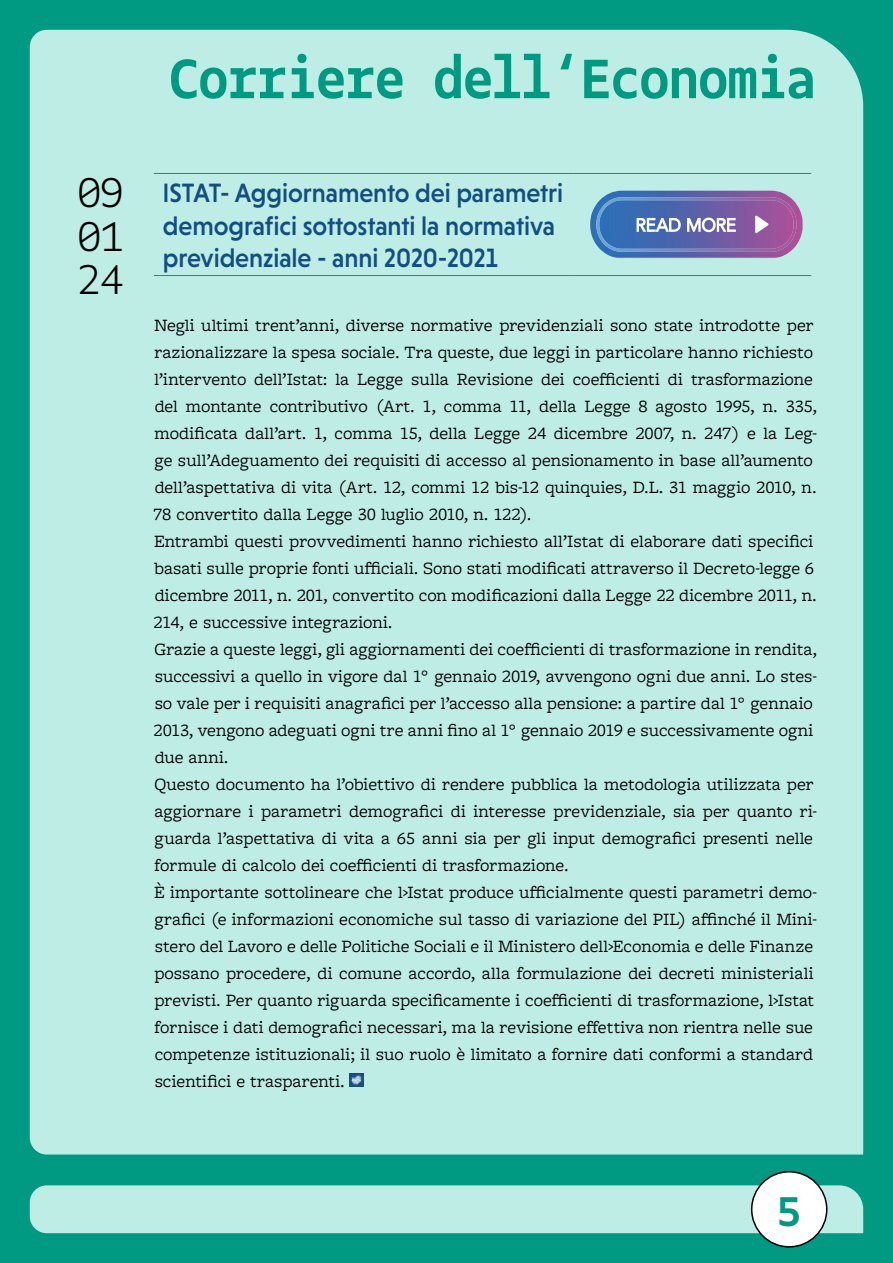
<style>
.page{position:relative;width:893px;height:1263px;background:#009982}
.page>*{position:absolute;margin:0;border:0;box-sizing:border-box;transform-origin:0 0}
.t1{font:700 60px "Gemeli Mono";letter-spacing:-.01em;color:#009982}
._4_DATA{font:300 45px "Gemeli Mono";color:#000}
.t2{font:700 45px "Gemeli Mono";color:#009982}
._1_Titolo_Norma{font:500 27px/32.4px "Niveau Grotesk";letter-spacing:-.005em;color:#124e82;scale:.95 1}
._2_Testo_Norma{font:18px/27px "Freight Macro Pro";color:#000}
</style>
<div class="page">
<div style="left:30px;top:30px;width:833px;height:1124px;background:#bdede4"></div>
<div style="left:30px;top:1185px;width:833px;height:48px;background:#bdede4"></div>
<div style="left:752px;top:1172px;width:75px;height:75px;background:#fff;border-radius:50%"></div>
<div style="left:751px;top:1171px;width:76px;height:76px;border:2px solid #000;border-radius:50%"></div>
<hr style="left:154px;top:173px;width:419px;height:1px;background:#009982">
<hr style="left:573px;top:173px;width:238px;height:1px;background:#009982">
<hr style="left:154px;top:275px;width:419px;height:1px;background:#009982">
<hr style="left:573px;top:275px;width:238px;height:1px;background:#009982">
<img style="left:590px;top:191px;width:212px;height:67px">
<img style="left:596px;top:197px;width:201px;height:55px">
<svg style="left:637px;top:218px;width:44px;height:14px"></svg>
<svg style="left:687px;top:218px;width:49px;height:14px"></svg>
<svg style="left:755px;top:216px;width:13px;height:17px"></svg>
<img style="left:350px;top:1073px;width:13px;height:14px">
<h1 class="t1" style="left:169px;top:37px;width:649px">Corriere dell‘Economia</h1>
<p class="_4_DATA" style="left:78px;top:161px;width:46px">09</p>
<p class="_4_DATA" style="left:78px;top:205px;width:46px">01</p>
<p class="_4_DATA" style="left:78px;top:248px;width:46px">24</p>
<p class="_1_Titolo_Norma" style="left:162px;top:177px;width:423px">ISTAT- Aggiornamento dei parametri demografici sottostanti la normativa previdenziale - anni 2020-2021</p>
<p class="_2_Testo_Norma" style="left:153px;top:311px;width:665px">Negli ultimi trent’anni, diverse normative previdenziali sono state introdotte per razionalizzare la spesa sociale. Tra queste, due leggi in particolare hanno richiesto l’intervento dell’Istat: la Legge sulla Revisione dei coefficienti di trasformazione del montante contributivo (Art. 1, comma 11, della Legge 8 agosto 1995, n. 335, modificata dall’art. 1, comma 15, della Legge 24 dicembre 2007, n. 247) e la Leg&shy;ge sull’Adeguamento dei requisiti di accesso al pensionamento in base all’aumento dell’aspettativa di vita (Art. 12, commi 12 bis-12 quinquies, D.L. 31 maggio 2010, n.<br>78 convertito dalla Legge 30 luglio 2010, n. 122).</p>
<p class="_2_Testo_Norma" style="left:154px;top:527px;width:665px">Entrambi questi provvedimenti hanno richiesto all’Istat di elaborare dati specifici basati sulle proprie fonti ufficiali. Sono stati modificati attraverso il Decreto-legge 6 dicembre 2011, n. 201, convertito con modificazioni dalla Legge 22 dicembre 2011, n.<br>214, e successive integrazioni.</p>
<p class="_2_Testo_Norma" style="left:154px;top:635px;width:665px">Grazie a queste leggi, gli aggiornamenti dei coefficienti di trasformazione in rendita, successivi a quello in vigore dal 1° gennaio 2019, avvengono ogni due anni. Lo stes&shy;so vale per i requisiti anagrafici per l’accesso alla pensione: a partire dal 1° gennaio 2013, vengono adeguati ogni tre anni fino al 1° gennaio 2019 e successivamente ogni due anni.</p>
<p class="_2_Testo_Norma" style="left:154px;top:770px;width:664px">Questo documento ha l’obiettivo di rendere pubblica la metodologia utilizzata per aggiornare i parametri demografici di interesse previdenziale, sia per quanto ri&shy;guarda l’aspettativa di vita a 65 anni sia per gli input demografici presenti nelle formule di calcolo dei coefficienti di trasformazione.</p>
<p class="_2_Testo_Norma" style="left:154px;top:878px;width:664px">È importante sottolineare che l›Istat produce ufficialmente questi parametri demo&shy;grafici (e informazioni economiche sul tasso di variazione del PIL) affinché il Mini&shy;stero del Lavoro e delle Politiche Sociali e il Ministero dell›Economia e delle Finanze possano procedere, di comune accordo, alla formulazione dei decreti ministeriali previsti. Per quanto riguarda specificamente i coefficienti di trasformazione, l›Istat fornisce i dati demografici necessari, ma la revisione effettiva non rientra nelle sue competenze istituzionali; il suo ruolo è limitato a fornire dati conformi a standard scientifici e trasparenti.</p>
<h2 class="t2" style="left:777px;top:1180px;width:24px">5</h2>
</div>
